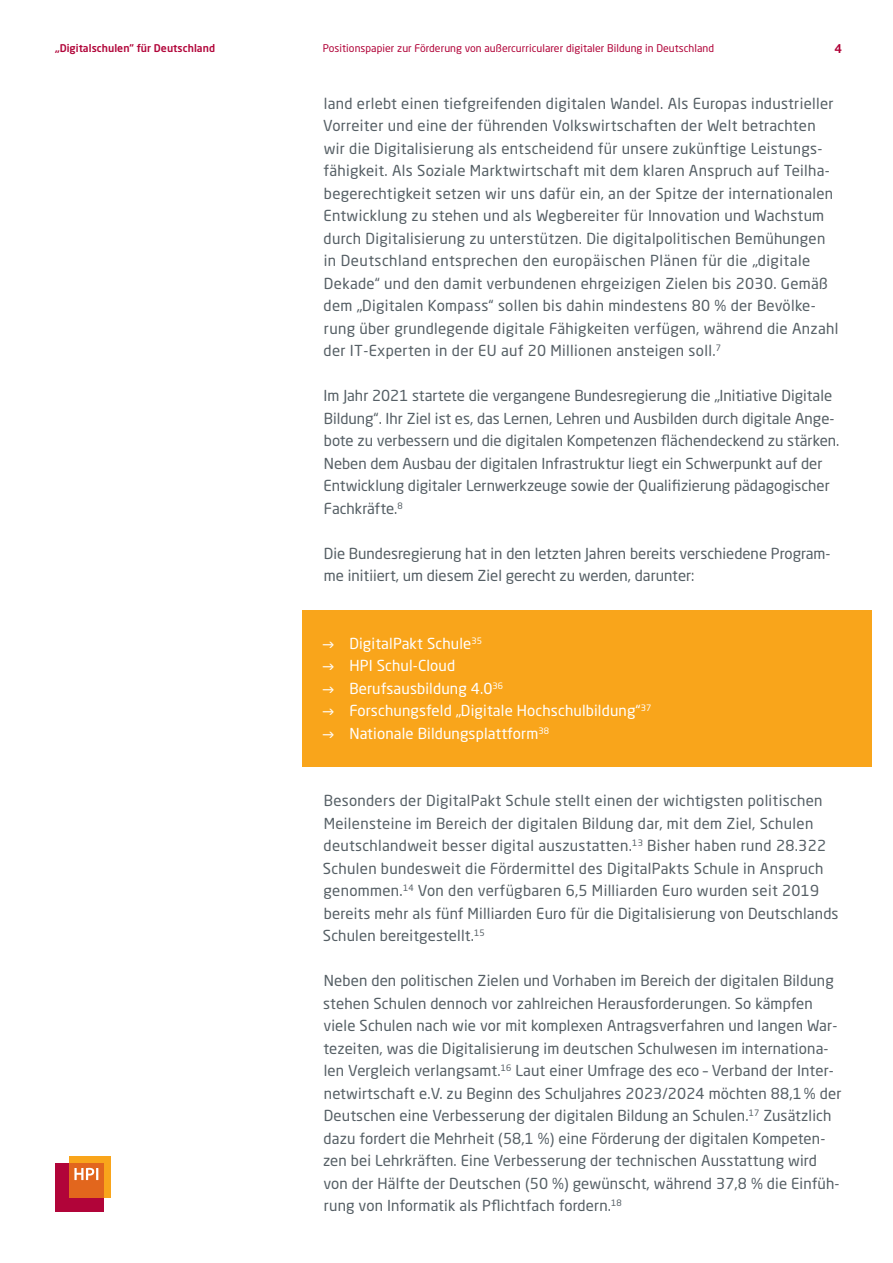
<style>
.page{position:relative;width:893px;height:1263px;background:#fff}
.page>*{position:absolute;margin:0;border:0;box-sizing:border-box;transform-origin:0 0}
._01_Fließtext{font:15px/22.5px "Neo Sans Pro";letter-spacing:.01em;color:#555f65}
._01_Fließtext-2{font:15px "Neo Sans Pro";letter-spacing:.01em;color:#fff}
.t1{font:500 12px "Neo Sans Pro";color:#b10439}
.t2{font:10.5px "Neo Sans Pro";letter-spacing:.005em;color:#b10439}
.t3{font:500 10.5px "Neo Sans Pro";letter-spacing:.005em;color:#b10439}
</style>
<div class="page">
<div style="left:55px;top:1162px;width:49px;height:49px;background:#b10439"></div>
<div style="left:69px;top:1155px;width:42px;height:42px;background:#f9a51b"></div>
<div style="left:69px;top:1162px;width:35px;height:35px;background:#e2661d"></div>
<svg style="left:74px;top:1168px;width:24px;height:12px"></svg>
<div style="left:302px;top:610px;width:570px;height:157px;background:#f9a51b"></div>
<p class="t3" style="left:55px;top:42px;width:161px">„Digitalschulen“ für Deutschland</p>
<p class="t2" style="left:323px;top:42px;width:393px">Positionspapier zur Förderung von außercurricularer digitaler Bildung in Deutschland</p>
<p class="t1" style="left:834px;top:41px;width:9px">4</p>
<p class="_01_Fließtext" style="left:323px;top:92px;width:517px">land erlebt einen tiefgreifenden digitalen Wandel. Als Europas industrieller Vorreiter und eine der führenden Volkswirtschaften der Welt betrachten wir die Digitalisierung als entscheidend für unsere zukünftige Leistungs&shy;fähigkeit. Als Soziale Marktwirtschaft mit dem klaren Anspruch auf Teilha&shy;begerechtigkeit setzen wir uns dafür ein, an der Spitze der internationalen Entwicklung zu stehen und als Wegbereiter für Innovation und Wachstum durch Digitalisierung zu unterstützen. Die digitalpolitischen Bemühungen in Deutschland entsprechen den europäischen Plänen für die „digitale Dekade“ und den damit verbundenen ehrgeizigen Zielen bis 2030. Gemäß dem „Digitalen Kompass“ sollen bis dahin mindestens 80 % der Bevölke&shy;rung über grundlegende digitale Fähigkeiten verfügen, während die Anzahl der IT-Experten in der EU auf 20 Millionen ansteigen soll.<sup>7</sup></p>
<p class="_01_Fließtext" style="left:324px;top:384px;width:517px">Im Jahr 2021 startete die vergangene Bundesregierung die „Initiative Digitale Bildung“. Ihr Ziel ist es, das Lernen, Lehren und Ausbilden durch digitale Ange&shy;bote zu verbessern und die digitalen Kompetenzen flächendeckend zu stärken.<br>Neben dem Ausbau der digitalen Infrastruktur liegt ein Schwerpunkt auf der Entwicklung digitaler Lernwerkzeuge sowie der Qualifizierung pädagogischer Fachkräfte.<sup>8</sup></p>
<p class="_01_Fließtext" style="left:324px;top:542px;width:508px">Die Bundesregierung hat in den letzten Jahren bereits verschiedene Program&shy;me initiiert, um diesem Ziel gerecht zu werden, darunter:</p>
<p class="_01_Fließtext-2" style="left:319px;top:634px;width:164px">–—› DigitalPakt Schule<sup>35</sup></p>
<p class="_01_Fließtext-2" style="left:377px;top:634px;width:107px">HPI Schul-Cloud</p>
<p class="_01_Fließtext-2" style="left:319px;top:657px;width:137px">–—› HPI Schul-Cloud</p>
<p class="_01_Fließtext-2" style="left:377px;top:657px;width:155px">Ber fsausbildung 4.0<sup>10</sup></p>
<p class="_01_Fließtext-2" style="left:319px;top:679px;width:185px">–—› Berufsausbildung 4.0<sup>36</sup></p>
<p class="_01_Fließtext-2" style="left:319px;top:702px;width:333px">–—› Forschungsfeld „Digitale Hochschulbildung“<sup>37</sup></p>
<p class="_01_Fließtext-2" style="left:377px;top:702px;width:205px">Nationale Bildungsplattform.<sup>12</sup></p>
<p class="_01_Fließtext-2" style="left:323px;top:724px;width:228px">—› Nationale Bildungsplattform<sup>38</sup></p>
<p class="_01_Fließtext" style="left:323px;top:789px;width:517px">Besonders der DigitalPakt Schule stellt einen der wichtigsten politischen Meilensteine im Bereich der digitalen Bildung dar, mit dem Ziel, Schulen deutschlandweit besser digital auszustatten.<sup>13</sup> Bisher haben rund 28.322<br>Schulen bundesweit die Fördermittel des DigitalPakts Schule in Anspruch genommen.<sup>14</sup> Von den verfügbaren 6,5 Milliarden Euro wurden seit 2019 bereits mehr als fünf Milliarden Euro für die Digitalisierung von Deutschlands Schulen bereitgestellt.<sup>15</sup></p>
<p class="_01_Fließtext" style="left:323px;top:969px;width:520px">Neben den politischen Zielen und Vorhaben im Bereich der digitalen Bildung stehen Schulen dennoch vor zahlreichen Herausforderungen. So kämpfen viele Schulen nach wie vor mit komplexen Antragsverfahren und langen War&shy;tezeiten, was die Digitalisierung im deutschen Schulwesen im internationa&shy;len Vergleich verlangsamt.<sup>16</sup> Laut einer Umfrage des eco – Verband der Inter&shy;netwirtschaft e.V. zu Beginn des Schuljahres 2023/2024 möchten 88,1% der Deutschen eine Verbesserung der digitalen Bildung an Schulen.<sup>17</sup> Zusätzlich dazu fordert die Mehrheit (58,1 %) eine Förderung der digitalen Kompeten&shy;zen bei Lehrkräften. Eine Verbesserung der technischen Ausstattung wird von der Hälfte der Deutschen (50 %) gewünscht, während 37,8 % die Einfüh&shy;rung von Informatik als Pflichtfach fordern.<sup>18</sup></p>
</div>
